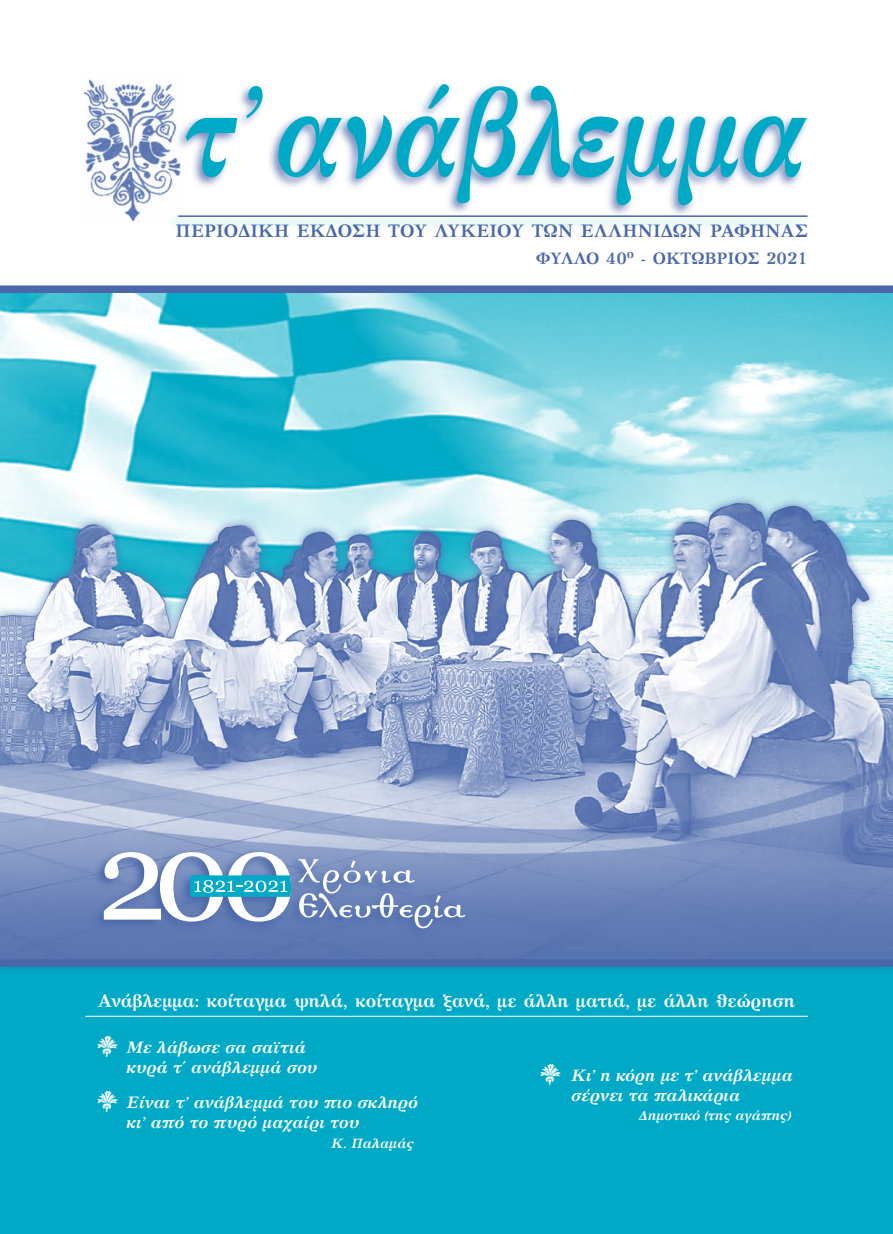
<style>
.page{position:relative;width:893px;height:1234px;background:#fff}
.page>*{position:absolute;margin:0;border:0;box-sizing:border-box;transform-origin:0 0}
.t1{font:italic 700 126px "GFS Didot";letter-spacing:-.02em;color:#00a9c5;scale:.8 1}
.t2{font:700 18px "GFS Artemisia";color:#fff}
.t3{font:700 18px "GFS Artemisia";letter-spacing:.01em;color:#4967a9}
.t4{font:italic 700 16.5px/19.8px "GFS Artemisia";color:#fff}
.t5{font:700 16.5px "GFS Artemisia";color:#4967a9}
.t6{font:italic 700 13.5px "GFS Artemisia";color:#fff}
</style>
<div class="page">
<img style="left:83px;top:79px;width:92px;height:142px">
<img style="left:0;top:293px;width:893px;height:201px">
<div style="left:175px;top:81px;width:635px;height:136px;background:#4967a9;opacity:.75"></div>
<div style="left:165px;top:213px;width:644px;height:18px;background:#f3fafc"></div>
<hr style="left:178px;top:215px;width:629px;height:2px;background:#4967a9">
<div style="left:0;top:959px;width:893px;height:274px;background:#00a9c5"></div>
<hr style="left:85px;top:1015px;width:723px;height:1px;background:#fff">
<div style="left:0;top:494px;width:893px;height:480px;background:#4967a9;opacity:.7"></div>
<img style="left:335px;top:505px;width:394px;height:121px">
<div style="left:0;top:285px;width:893px;height:8px;background:#4967a9"></div>
<div style="left:0;top:958px;width:893px;height:8px;background:#4967a9"></div>
<svg style="left:92px;top:848px;width:376px;height:92px;fill:#5f79b3"></svg>
<svg style="left:298px;top:858px;width:167px;height:70px"></svg>
<svg style="left:104px;top:851px;width:187px;height:70px"></svg>
<h1 class="t1" style="left:185px;top:29px;width:779px">τ’ανάβλεμμα</h1>
<p class="t3" style="left:176px;top:216px;width:634px">ΠΕΡΙΟΔΙΚΗ ΕΚΔΟΣΗ ΤΟΥ ΛΥΚΕΙΟΥ ΤΩΝ ΕΛΛΗΝΙΔΩΝ ΡΑΦΗΝΑΣ</p>
<p class="t5" style="left:536px;top:244px;width:273px">ΦΥΛΛΟ 40<sup>ο</sup> - ΟΚΤΩΒΡΙΟΣ 2021</p>
<p class="t2" style="left:98px;top:986px;width:699px">Ανάβλεμμα: κοίταγμα ψηλά, κοίταγμα ξανά, με άλλη ματιά, με άλλη θεώρηση</p>
<p class="t4" style="left:127px;top:1035px;width:192px">Με λάβωσε σα σαϊτιά κυρά τ΄ ανάβλεμμά σου</p>
<p class="t4" style="left:127px;top:1091px;width:293px">Είναι τ’ ανάβλεμμά του πιο σκληρό κι’ από το πυρό μαχαίρι του</p>
<p class="t6" style="left:331px;top:1132px;width:84px">Κ. Παλαμάς</p>
<p class="t4" style="left:571px;top:1063px;width:223px">Κι’ η κόρη με τ’ ανάβλεμμα σέρνει τα παλικάρια</p>
<p class="t6" style="left:639px;top:1104px;width:154px">Δημοτικό (της αγάπης)</p>
</div>
